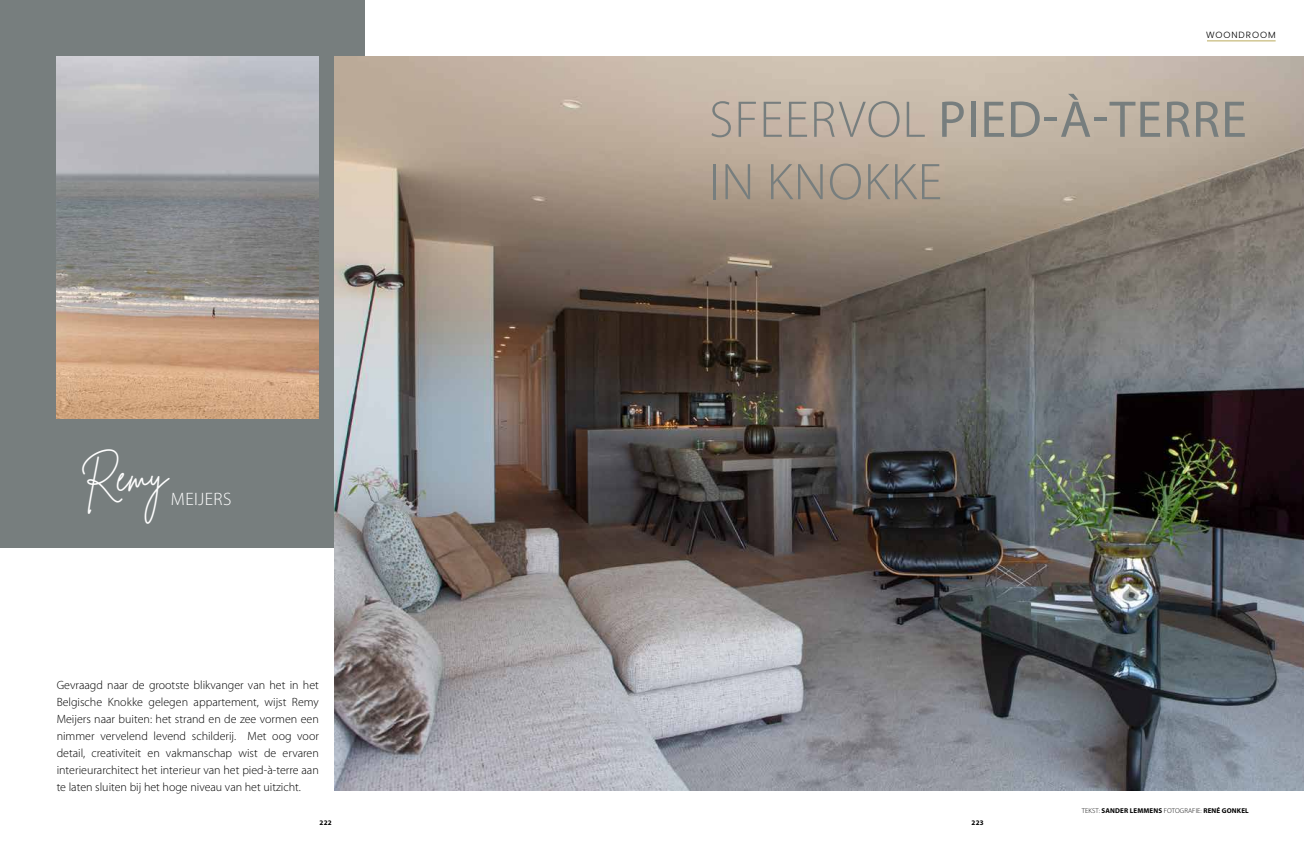
<style>
.page{position:relative;width:1304px;height:842px;background:#fff}
.page>*{position:absolute;margin:0;border:0;box-sizing:border-box;transform-origin:0 0}
.t1{font:300 52px/62.4px "Myriad Pro";letter-spacing:.02em;color:#777e7e}
.t2{font:40px "Brittany Signature";color:#fff}
.t3{font:300 18px "Myriad Pro";letter-spacing:.02em;color:#fff}
.t4{font:300 12px/17px "Myriad Pro";color:#000;text-align:justify}
.t5{font:300 9px "Poppins";letter-spacing:.1em;color:#000}
.t6{font:700 7px "Myriad Pro";letter-spacing:.02em;color:#000}
.s1{font-weight:400}
.s2{font-weight:300}
</style>
<div class="page">
<div style="left:0;top:0;width:364px;height:547px;background:#777e7e"></div>
<img style="left:334px;top:57px;width:970px;height:734px">
<img style="left:57px;top:57px;width:262px;height:362px">
<hr style="left:1207px;top:41px;width:69px;height:1px;background:#baaa5c">
<p class="t5" style="left:1206px;top:29px;width:71px">WOONDROOM</p>
<h2 class="t2" style="left:79px;top:454px;width:89px;rotate:-3deg">Remy</h2>
<h3 class="t3" style="left:171px;top:488px;width:62px">MEIJERS</h3>
<p class="t4" style="left:57px;top:676px;width:264px">Gevraagd naar de grootste blikvanger van het in het Belgische Knokke gelegen appartement, wijst Remy Meijers naar buiten: het strand en de zee vormen een nimmer vervelend levend schilderij. Met oog voor detail, creativiteit en vakmanschap wist de ervaren interieurarchitect het interieur van het pied-à-terre aan te laten sluiten bij het hoge niveau van het uitzicht.</p>
<h1 class="t1" style="left:709px;top:88px;width:539px">SFEERVOL <span class="s1">PIED-À-TERRE<br></span>IN KNOKKE</h1>
<p class="t6" style="left:1082px;top:806px;width:169px"><span class="s2">TEKST:</span> SANDER LEMMENS <span class="s2">FOTOGRAFIE:</span> RENÉ GONKEL</p>
<p class="t6" style="left:320px;top:818px;width:14px">222</p>
<p class="t6" style="left:972px;top:818px;width:14px">223</p>
</div>
